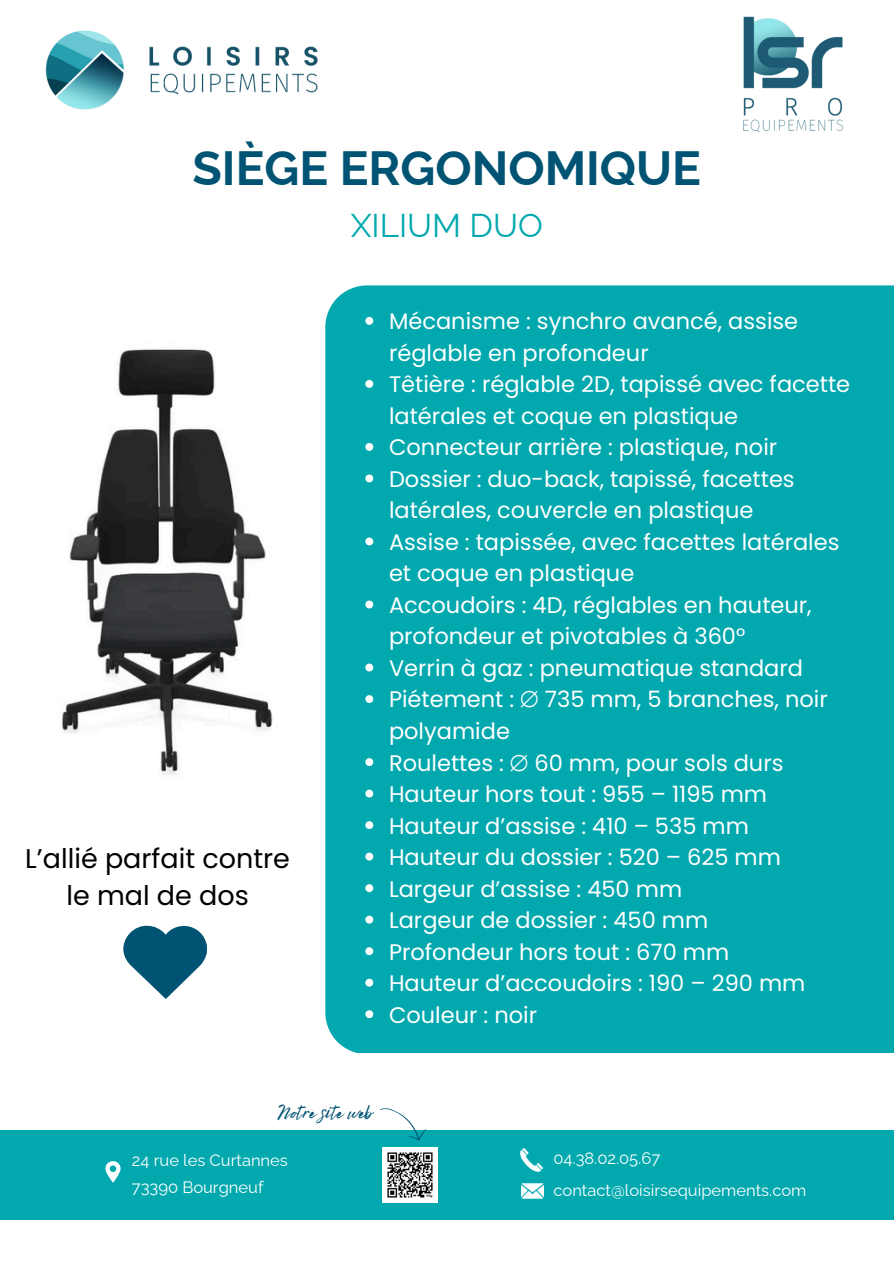
<style>
.page{position:relative;width:894px;height:1264px;background:#fff}
.page>*{position:absolute;margin:0;border:0;box-sizing:border-box;transform-origin:0 0}
.t1{font:700 48px "Raleway";color:#005373}
.t2{font:33px "Raleway";color:#01a8ae}
.t3{font:27px/37.2px "Poppins";color:#000;text-align:center}
.t4{font:22.5px/31.5px "Poppins";color:#fff}
.t5{font:21px "Bright Sunshine";color:#005373}
.t6{font:16.5px "Raleway";color:#fff}
.s1{font-family:"Free Sans"}
</style>
<div class="page">
<div style="left:0;top:1130px;width:893px;height:89px;background:#01a8ae"></div>
<img style="left:382px;top:1147px;width:55px;height:55px">
<img style="left:520px;top:1148px;width:23px;height:24px">
<img style="left:521px;top:1183px;width:22px;height:16px">
<img style="left:105px;top:1161px;width:16px;height:22px">
<svg style="left:380px;top:1108px;width:46px;height:33px"></svg>
<div style="left:325px;top:285px;width:568px;height:768px;background:#01a8ae"></div>
<img style="left:45px;top:30px;width:273px;height:80px">
<img style="left:743px;top:16px;width:101px;height:116px">
<img style="left:62px;top:349px;width:211px;height:426px">
<svg style="left:365px;top:317px;width:8px;height:8px"></svg>
<svg style="left:365px;top:380px;width:8px;height:8px"></svg>
<svg style="left:365px;top:443px;width:8px;height:8px"></svg>
<svg style="left:365px;top:474px;width:8px;height:8px"></svg>
<svg style="left:365px;top:537px;width:8px;height:8px"></svg>
<svg style="left:365px;top:600px;width:8px;height:8px"></svg>
<svg style="left:365px;top:663px;width:8px;height:8px"></svg>
<svg style="left:365px;top:695px;width:8px;height:8px"></svg>
<svg style="left:365px;top:758px;width:8px;height:8px"></svg>
<svg style="left:365px;top:789px;width:8px;height:8px"></svg>
<svg style="left:365px;top:821px;width:8px;height:8px"></svg>
<svg style="left:365px;top:852px;width:8px;height:8px"></svg>
<svg style="left:365px;top:884px;width:8px;height:8px"></svg>
<svg style="left:365px;top:915px;width:8px;height:8px"></svg>
<svg style="left:365px;top:947px;width:8px;height:8px"></svg>
<svg style="left:365px;top:978px;width:8px;height:8px"></svg>
<svg style="left:365px;top:1010px;width:8px;height:8px"></svg>
<svg style="left:123px;top:925px;width:84px;height:74px"></svg>
<p class="t1" style="left:192px;top:140px;width:510px">SIÈGE ERGONOMIQUE</p>
<p class="t2" style="left:350px;top:206px;width:193px">XILIUM DUO</p>
<p class="t3" style="left:25px;top:840px;width:266px">L’allié parfait contre le mal de dos</p>
<p class="t4" style="left:389px;top:306px;width:410px">Mécanisme : synchro avancé, assise réglable en profondeur</p>
<p class="t4" style="left:389px;top:369px;width:462px">Têtière : réglable 2D, tapissé avec facette latérales et coque en plastique</p>
<p class="t4" style="left:389px;top:432px;width:389px">Connecteur arrière : plastique, noir</p>
<p class="t4" style="left:389px;top:463px;width:407px">Dossier : duo-back, tapissé, facettes latérales, couvercle en plastique</p>
<p class="t4" style="left:389px;top:526px;width:452px">Assise : tapissée, avec facettes latérales et coque en plastique</p>
<p class="t4" style="left:389px;top:589px;width:424px">Accoudoirs : 4D, réglables en hauteur, profondeur et pivotables à 360°</p>
<p class="t4" style="left:389px;top:652px;width:415px">Verrin à gaz : pneumatique standard</p>
<p class="t4" style="left:389px;top:684px;width:440px">Piétement : <span class="s1">⌀</span> 735 mm, 5 branches, noir polyamide</p>
<p class="t4" style="left:389px;top:747px;width:396px">Roulettes : <span class="s1">⌀</span> 60 mm, pour sols durs</p>
<p class="t4" style="left:389px;top:778px;width:379px">Hauteur hors tout : 955 – 1195 mm</p>
<p class="t4" style="left:389px;top:810px;width:361px">Hauteur d’assise : 410 – 535 mm</p>
<p class="t4" style="left:389px;top:841px;width:393px">Hauteur du dossier : 520 – 625 mm</p>
<h4 class="t4" style="left:389px;top:873px;width:294px">Largeur d’assise : 450 mm</h4>
<p class="t4" style="left:389px;top:904px;width:321px">Largeur de dossier : 450 mm</p>
<p class="t4" style="left:389px;top:936px;width:341px">Profondeur hors tout : 670 mm</p>
<p class="t4" style="left:389px;top:967px;width:418px">Hauteur d’accoudoirs : 190 – 290 mm</p>
<p class="t4" style="left:389px;top:999px;width:149px">Couleur : noir</p>
<p class="t5" style="left:278px;top:1095px;width:96px">Notre site web</p>
<p class="t6" style="left:132px;top:1150px;width:157px">24 rue les Curtannes</p>
<p class="t6" style="left:132px;top:1177px;width:133px">73390 Bourgneuf</p>
<p class="t6" style="left:553px;top:1148px;width:108px">04.38.02.05.67</p>
<p class="t6" style="left:553px;top:1180px;width:254px">contact@loisirsequipements.com</p>
</div>
